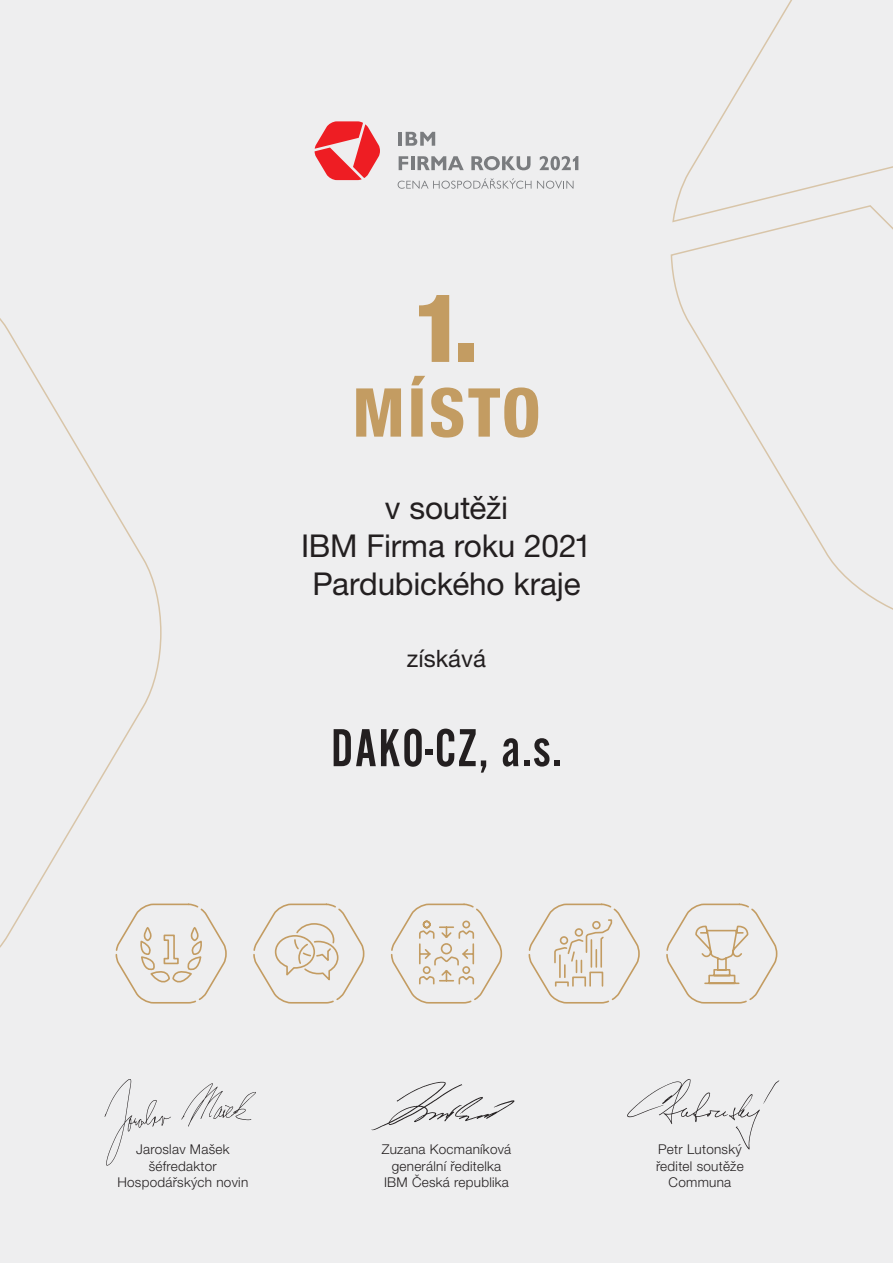
<style>
.page{position:relative;width:893px;height:1263px;background:#eeeeef}
.page>*{position:absolute;margin:0;border:0;box-sizing:border-box;transform-origin:0 0}
.t1{font:900 condensed 94.5px "Helvetica Neue LT Pro";color:#c39c62}
.t2{font:800 condensed 67.5px "Helvetica Neue LT Pro";letter-spacing:.04em;color:#c39c62}
.t3{font:55.5px "Alternate Got No 2 D";letter-spacing:.025em;color:#231f20}
.t4{font:31.5px/37.8px "Helvetica Neue LT Pro";letter-spacing:-.01em;color:#231f20;text-align:center}
.t5{font:24px "Helvetica Neue LT Pro";color:#231f20}
.t6{font:300 13.5px/16.5px "Helvetica Neue LT Pro";letter-spacing:.02em;color:#231f20;text-align:center}
</style>
<div class="page">
<img style="left:627px;top:1079px;width:153px;height:71px">
<svg style="left:0;top:318px;width:162px;height:630px"></svg>
<svg style="left:676px;top:0;width:217px;height:204px"></svg>
<svg style="left:670px;top:204px;width:223px;height:406px"></svg>
<hr style="left:399px;top:132px;width:3px;height:14px;background:#7a7c7f">
<svg style="left:406px;top:132px;width:29px;height:14px"></svg>
<svg style="left:399px;top:156px;width:9px;height:14px"></svg>
<hr style="left:411px;top:156px;width:4px;height:14px;background:#7a7c7f">
<svg style="left:417px;top:156px;width:47px;height:14px"></svg>
<svg style="left:471px;top:156px;width:60px;height:14px"></svg>
<svg style="left:540px;top:156px;width:38px;height:14px"></svg>
<svg style="left:398px;top:178px;width:133px;height:11px"></svg>
<svg style="left:537px;top:181px;width:37px;height:8px"></svg>
<svg style="left:315px;top:121px;width:65px;height:59px"></svg>
<img style="left:371px;top:1081px;width:144px;height:50px">
<img style="left:104px;top:1079px;width:152px;height:87px">
<svg style="left:115px;top:903px;width:112px;height:101px"></svg>
<svg style="left:253px;top:903px;width:112px;height:101px"></svg>
<svg style="left:390px;top:903px;width:113px;height:101px"></svg>
<svg style="left:528px;top:903px;width:112px;height:101px"></svg>
<svg style="left:666px;top:903px;width:112px;height:101px"></svg>
<h1 class="t1" style="left:414px;top:270px;width:66px">1.</h1>
<h2 class="t2" style="left:352px;top:371px;width:190px">MÍSTO</h2>
<h3 class="t4" style="left:301px;top:488px;width:292px">v soutěži<br>IBM Firma roku 2021<br>Pardubického kraje</h3>
<h3 class="t5" style="left:407px;top:644px;width:81px">získává</h3>
<h3 class="t3" style="left:331px;top:718px;width:232px">DAKO-CZ, a.s.</h3>
<p class="t6" style="left:117px;top:1141px;width:132px">Jaroslav Mašek šéfredaktor<br>Hospodářských novin</p>
<p class="t6" style="left:382px;top:1141px;width:131px">Zuzana Kocmaníková generální ředitelka<br>IBM Česká republika</p>
<p class="t6" style="left:656px;top:1141px;width:89px">Petr Lutonský ředitel soutěže<br>Communa</p>
</div>
